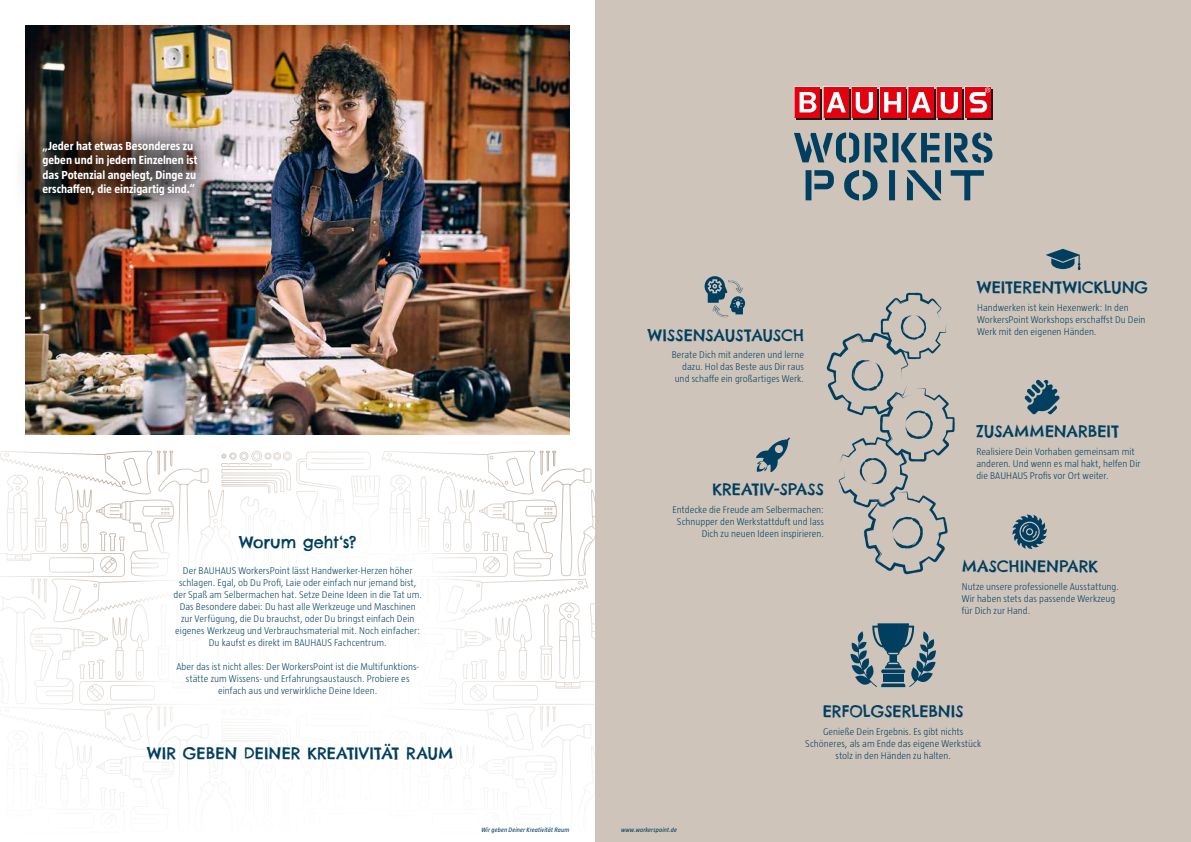
<style>
.page{position:relative;width:1191px;height:842px;background:#fff}
.page>*{position:absolute;margin:0;border:0;box-sizing:border-box;transform-origin:0 0}
.t1{font:16px "Chelsea Market Pro";color:#003f60}
.t2{font:700 12px/14.4px "Taz";color:#fff}
.t3{font:300 10px/12px "Taz";letter-spacing:.005em;color:#003f60;text-align:center}
.t4{font:italic 6.5px "Taz";letter-spacing:.015em;color:#003f60}
</style>
<div class="page">
<div style="left:595px;top:0;width:596px;height:842px;background:#cec4ba"></div>
<svg style="left:850px;top:623px;width:86px;height:64px"></svg>
<svg style="left:826px;top:293px;width:128px;height:281px"></svg>
<svg style="left:1024px;top:380px;width:35px;height:34px"></svg>
<svg style="left:1012px;top:514px;width:35px;height:35px"></svg>
<svg style="left:704px;top:276px;width:41px;height:42px"></svg>
<svg style="left:1046px;top:249px;width:34px;height:21px"></svg>
<svg style="left:756px;top:438px;width:34px;height:34px"></svg>
<div style="left:825px;top:89px;width:25px;height:30px;background:#1a1b18"></div>
<div style="left:966px;top:89px;width:26px;height:30px;background:#e3000f"></div>
<div style="left:881px;top:89px;width:26px;height:30px;background:#1a1b18"></div>
<div style="left:910px;top:89px;width:25px;height:30px;background:#1a1b18"></div>
<div style="left:796px;top:89px;width:26px;height:30px;background:#1a1b18"></div>
<div style="left:853px;top:89px;width:25px;height:30px;background:#1a1b18"></div>
<div style="left:938px;top:89px;width:25px;height:30px;background:#1a1b18"></div>
<svg style="left:794px;top:86px;width:196px;height:32px;background:#df4a53"></svg>
<svg style="left:794px;top:132px;width:145px;height:31px"></svg>
<svg style="left:945px;top:132px;width:47px;height:31px"></svg>
<svg style="left:950px;top:170px;width:34px;height:30px"></svg>
<div style="left:889px;top:170px;width:6px;height:30px;background:#003f60"></div>
<svg style="left:805px;top:170px;width:29px;height:30px"></svg>
<svg style="left:907px;top:170px;width:34px;height:30px"></svg>
<svg style="left:844px;top:170px;width:33px;height:30px"></svg>
<svg style="left:0;top:451px;width:535px;height:43px"></svg>
<img style="left:26px;top:26px;width:544px;height:409px">
<div style="left:116px;top:477px;width:363px;height:277px;background:#fff"></div>
<div style="left:12px;top:111px;width:215px;height:114px;background:#000;opacity:.75"></div>
<p class="t2" style="left:43px;top:139px;width:156px">„Jeder hat etwas Besonderes zu geben und in jedem Einzelnen ist das Potenzial angelegt, Dinge zu erschaffen, die einzigartig sind.“</p>
<h1 class="t1" style="left:239px;top:532px;width:119px">Worum geht‘s?</h1>
<p class="t3" style="left:173px;top:565px;width:250px">Der BAUHAUS WorkersPoint lässt Handwerker-Herzen höher schlagen. Egal, ob Du Profi, Laie oder einfach nur jemand bist, der Spaß am Selbermachen hat. Setze Deine Ideen in die Tat um.<br>Das Besondere dabei: Du hast alle Werkzeuge und Maschinen zur Verfügung, die Du brauchst, oder Du bringst einfach Dein eigenes Werkzeug und Verbrauchsmaterial mit. Noch einfacher:<br>Du kaufst es direkt im BAUHAUS Fachcentrum.</p>
<p class="t3" style="left:176px;top:661px;width:244px">Aber das ist nicht alles: Der WorkersPoint ist die Multifunktions&shy;stätte zum Wissens- und Erfahrungsaustausch. Probiere es einfach aus und verwirkliche Deine Ideen.</p>
<h1 class="t1" style="left:147px;top:743px;width:308px">WIR GEBEN DEINER KREATIVITÄT RAUM</h1>
<h1 class="t1" style="left:648px;top:325px;width:158px">WISSENSAUSTAUSCH</h1>
<p class="t3" style="left:671px;top:349px;width:134px;text-align:right">Berate Dich mit anderen und lerne dazu. Hol das Beste aus Dir raus und schaffe ein großartiges Werk.</p>
<h1 class="t1" style="left:712px;top:479px;width:113px">KREATIV-SPASS</h1>
<p class="t3" style="left:672px;top:503px;width:153px;text-align:right">Entdecke die Freude am Selbermachen:<br>Schnupper den Werkstattduft und lass<br>Dich zu neuen Ideen inspirieren.</p>
<h1 class="t1" style="left:977px;top:277px;width:173px">WEITERENTWICKLUNG</h1>
<p class="t3" style="left:977px;top:301px;width:170px;text-align:left">Handwerken ist kein Hexenwerk: In den<br>WorkersPoint Workshops erschaffst Du Dein<br>Werk mit den eigenen Händen.</p>
<h1 class="t1" style="left:976px;top:421px;width:144px">ZUSAMMENARBEIT</h1>
<p class="t3" style="left:976px;top:446px;width:166px;text-align:left">Realisiere Dein Vorhaben gemeinsam mit anderen. Und wenn es mal hakt, helfen Dir die BAUHAUS Profis vor Ort weiter.</p>
<h1 class="t1" style="left:961px;top:556px;width:138px">MASCHINENPARK</h1>
<p class="t3" style="left:961px;top:580px;width:159px;text-align:left">Nutze unsere professionelle Ausstattung.<br>Wir haben stets das passende Werkzeug für Dich zur Hand.</p>
<p class="t4" style="left:481px;top:826px;width:89px">Wir geben Deiner Kreativität Raum</p>
<p class="t4" style="left:621px;top:826px;width:58px">www.workerspoint.de</p>
<h1 class="t1" style="left:822px;top:701px;width:142px">ERFOLGSERLEBNIS</h1>
<p class="t3" style="left:805px;top:725px;width:177px">Genieße Dein Ergebnis. Es gibt nichts<br>Schöneres, als am Ende das eigene Werkstück stolz in den Händen zu halten.</p>
</div>
